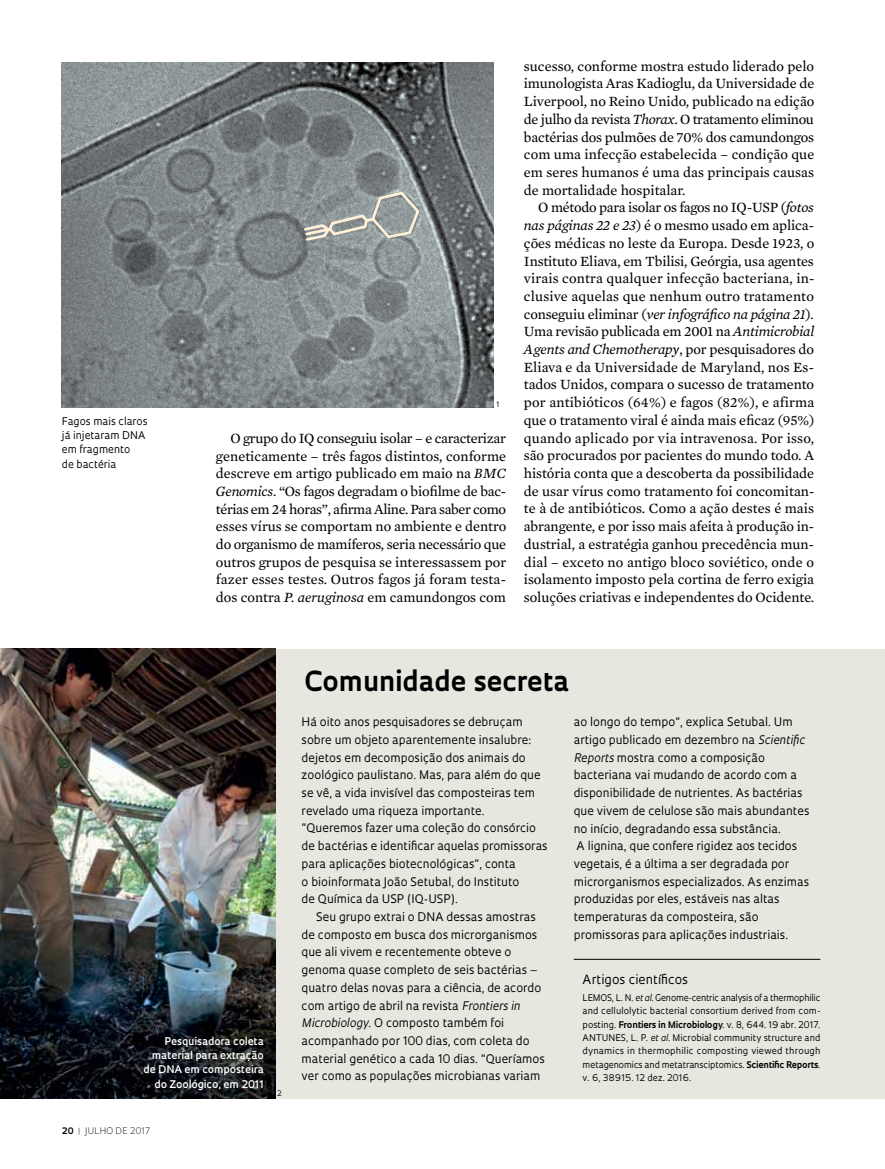
<style>
.page{position:relative;width:885px;height:1169px;background:#fff}
.page>*{position:absolute;margin:0;border:0;box-sizing:border-box;transform-origin:0 0}
.t1{font:700 26.85px "Oculum";color:#000}
.t2{font:14.4px/17.7px "Mercury Text G2";color:#000;text-align:justify}
.t3{font:12.6px "Oculum";color:#000}
.t4{font:11.55px/17.7px "Oculum";color:#000}
.t5{font:600 10.35px/14.1px "Oculum";color:#fff;text-align:right}
.t6{font:10.35px/14.1px "Oculum";color:#000}
.t7{font:9px/13.2px "Oculum";color:#000;text-align:justify}
.t8{font:300 8.7px "Oculum";letter-spacing:.01em;color:#000}
.t9{font:7.35px "Oculum";color:#000}
.s1{font-style:italic}
.s2{font-weight:700}
.s3{font-weight:700;color:#939598}
</style>
<div class="page">
<div style="left:0;top:649px;width:885px;height:449px;background:#e7e7e0"></div>
<hr style="left:574px;top:959px;width:246px;height:1px;background:#000">
<img style="left:0;top:649px;width:275px;height:449px">
<img style="left:62px;top:63px;width:432px;height:344px">
<svg style="left:302px;top:189px;width:119px;height:53px;background:#9ca2a0"></svg>
<p class="t6" style="left:62px;top:414px;width:87px">Fagos mais claros já injetaram DNA em fragmento<br>de bactéria</p>
<p class="t9" style="left:496px;top:400px;width:5px">1</p>
<p class="t2" style="left:216px;top:428px;width:292px;text-indent:14px">O grupo do IQ conseguiu isolar – e caracterizar geneticamente – três fagos distintos, conforme descreve em artigo publicado em maio na <span class="s1">BMC Genomics</span>. “Os fagos degradam o biofilme de bac&shy;térias em 24 horas”, afirma Aline. Para saber como esses vírus se comportam no ambiente e dentro do organismo de mamíferos, seria necessário que outros grupos de pesquisa se interessassem por fazer esses testes. Outros fagos já foram testa&shy;dos contra <span class="s1">P. aeruginosa</span> em camundongos com</p>
<p class="t2" style="left:524px;top:56px;width:292px">sucesso, conforme mostra estudo liderado pelo imunologista Aras Kadioglu, da Universidade de Liverpool, no Reino Unido, publicado na edição de julho da revista <span class="s1">Thorax</span>. O tratamento eliminou bactérias dos pulmões de 70% dos camundongos com uma infecção estabelecida – condição que em seres humanos é uma das principais causas de mortalidade hospitalar.</p>
<p class="t2" style="left:524px;top:198px;width:292px;text-indent:14px">O método para isolar os fagos no IQ-USP (<span class="s1">fotos nas páginas 22 e 23</span>) é o mesmo usado em aplica&shy;ções médicas no leste da Europa. Desde 1923, o Instituto Eliava, em Tbilisi, Geórgia, usa agentes virais contra qualquer infecção bacteriana, in&shy;clusive aquelas que nenhum outro tratamento conseguiu eliminar (<span class="s1">ver infográfico na página 21</span>).<br>Uma revisão publicada em 2001 na <span class="s1">Antimicrobial Agents and Chemotherapy</span>, por pesquisadores do Eliava e da Universidade de Maryland, nos Es&shy;tados Unidos, compara o sucesso de tratamento por antibióticos (64%) e fagos (82%), e afirma que o tratamento viral é ainda mais eficaz (95%) quando aplicado por via intravenosa. Por isso, são procurados por pacientes do mundo todo. A história conta que a descoberta da possibilidade de usar vírus como tratamento foi concomitan&shy;te à de antibióticos. Como a ação destes é mais abrangente, e por isso mais afeita à produção in&shy;dustrial, a estratégia ganhou precedência mun&shy;dial – exceto no antigo bloco soviético, onde o isolamento imposto pela cortina de ferro exigia soluções criativas e independentes do Ocidente.</p>
<h1 class="t1" style="left:304px;top:662px;width:266px">Comunidade secreta</h1>
<p class="t5" style="left:144px;top:1033px;width:122px">Pesquisadora coleta material para extração de DNA em composteira do Zoológico, em 2011</p>
<p class="t8" style="left:62px;top:1124px;width:90px"><span class="s2">20</span> <span class="s3">|</span> julho DE 2017</p>
<p class="t9" style="left:277px;top:1088px;width:6px">2</p>
<p class="t4" style="left:302px;top:712px;width:248px">Há oito anos pesquisadores se debruçam sobre um objeto aparentemente insalubre: dejetos em decomposição dos animais do zoológico paulistano. Mas, para além do que se vê, a vida invisível das composteiras tem revelado uma riqueza importante. “Queremos fazer uma coleção do consórcio de bactérias e identificar aquelas promissoras para aplicações biotecnológicas”, conta<br>o bioinformata João Setubal, do Instituto<br>de Química da USP (IQ-USP).</p>
<p class="t4" style="left:302px;top:907px;width:245px;text-indent:14px">Seu grupo extrai o DNA dessas amostras de composto em busca dos microrganismos que ali vivem e recentemente obteve o genoma quase completo de seis bactérias – quatro delas novas para a ciência, de acordo com artigo de abril na revista <span class="s1">Frontiers in Microbiology</span>. O composto também foi acompanhado por 100 dias, com coleta do material genético a cada 10 dias. “Queríamos ver como as populações microbianas variam</p>
<p class="t4" style="left:574px;top:712px;width:237px">ao longo do tempo”, explica Setubal. Um artigo publicado em dezembro na <span class="s1">Scientific Reports</span> mostra como a composição bacteriana vai mudando de acordo com a disponibilidade de nutrientes. As bactérias que vivem de celulose são mais abundantes no início, degradando essa substância.<br>A lignina, que confere rigidez aos tecidos vegetais, é a última a ser degradada por microrganismos especializados. As enzimas produzidas por eles, estáveis nas altas temperaturas da composteira, são promissoras para aplicações industriais.</p>
<p class="t3" style="left:583px;top:970px;width:107px">Artigos científicos</p>
<p class="t7" style="left:583px;top:990px;width:7px">LEMOS</p>
<p class="t7" style="left:583px;top:990px;width:239px;text-indent:29px">, L. N. <span class="s1">et al.</span> Genome-centric analysis of a thermophilic and cellulolytic bacterial consortium derived from com&shy;posting. <span class="s2">Frontiers in Microbiology</span>. v. 8, 644. 19 abr. 2017.<br>ANTUNES, L. P. <span class="s1">et al.</span> M icrobial community structure and dynamics in thermophilic composting viewed through metagenomics and metatransciptomics. <span class="s2">Scientific Reports</span>. v. 6, 38915. 12 dez. 2016.</p>
</div>
